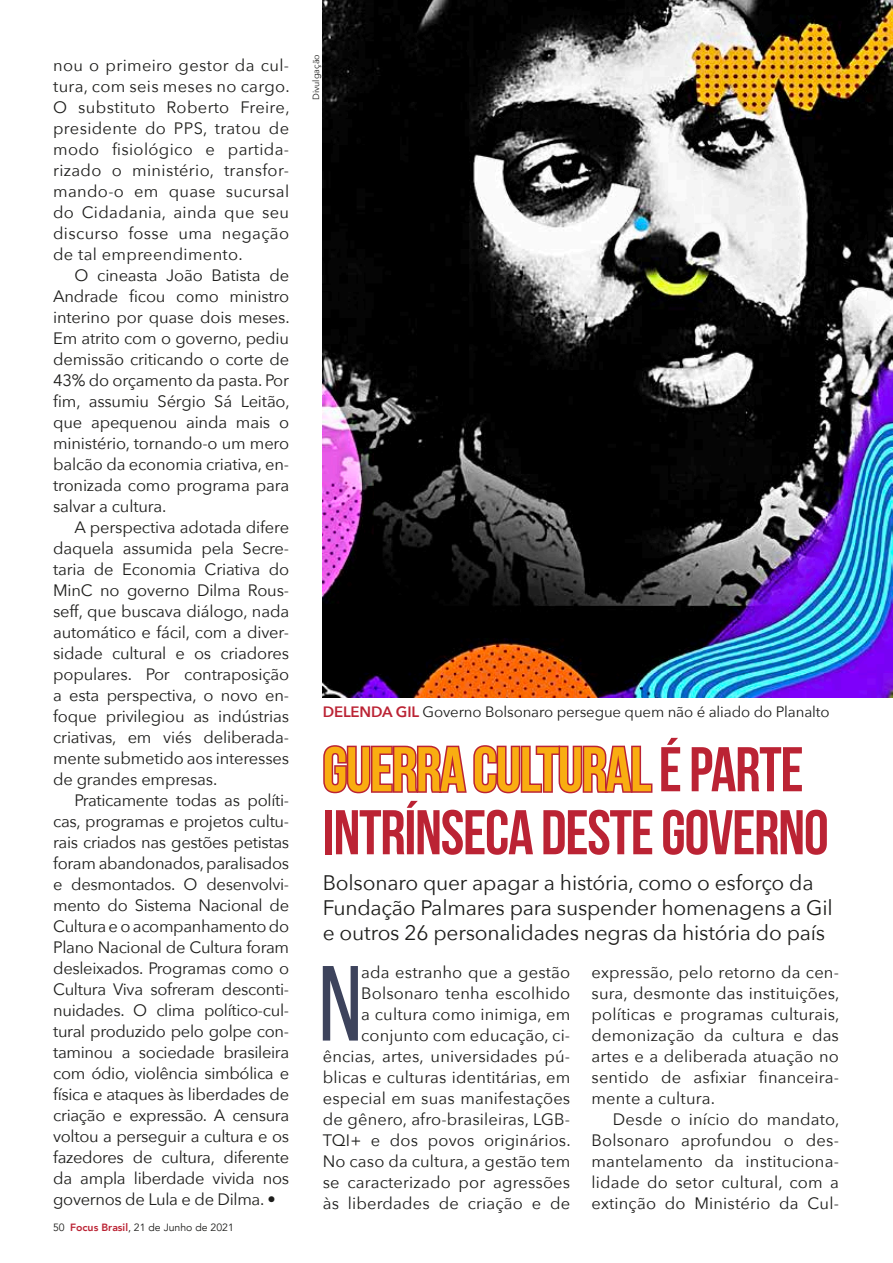
<style>
.page{position:relative;width:893px;height:1263px;background:#fff}
.page>*{position:absolute;margin:0;border:0;box-sizing:border-box;transform-origin:0 0}
.t1{font:106.5px "Bebas Neue";color:#3d435c}
.t2{font:700 63px/63px "Bebas Neue";letter-spacing:-.02em;color:#bb2334}
.t3{font:21px/25.2px "Avenir Next";letter-spacing:-.01em;color:#1d1d1b}
.t4{font:16.5px/21px "Avenir Next";letter-spacing:.01em;color:#1d1d1b;text-align:justify}
.t5{font:15px "Avenir Next";letter-spacing:-.01em;color:#1d1d1b}
.t6{font:10.5px "Avenir";color:#1d1d1b}
.t7{font:9px "Avenir Next";color:#1d1d1b}
.s1{font-weight:800;color:#bb2334}
.s2{font-weight:600;color:#bb2334}
.s3{color:#f9ad11}
</style>
<div class="page">
<img style="left:323px;top:0;width:570px;height:697px">
<svg style="left:323px;top:745px;width:330px;height:49px"></svg>
<p class="t4" style="left:53px;top:54px;width:238px">nou o primeiro gestor da cul&shy;tura, com seis meses no cargo.<br>O substituto Roberto Freire, presidente do PPS, tratou de modo fisiológico e partida&shy;rizado o ministério, transfor&shy;mando-o em quase sucursal do Cidadania, ainda que seu discurso fosse uma negação de tal empreendimento.</p>
<p class="t4" style="left:53px;top:264px;width:238px;text-indent:21px">O cineasta João Batista de Andrade ficou como ministro interino por quase dois meses.<br>Em atrito com o governo, pediu demissão criticando o corte de 43% do orçamento da pasta. Por fim, assumiu Sérgio Sá Leitão, que apequenou ainda mais o ministério, tornando-o um mero balcão da economia criativa, en&shy;tronizada como programa para salvar a cultura.</p>
<p class="t4" style="left:53px;top:516px;width:237px;text-indent:21px">A perspectiva adotada difere daquela assumida pela Secre&shy;taria de Economia Criativa do MinC no governo Dilma Rous&shy;seff, que buscava diálogo, nada automático e fácil, com a diver&shy;sidade cultural e os criadores populares. Por contraposição a esta perspectiva, o novo en&shy;foque privilegiou as indústrias criativas, em viés deliberada&shy;mente submetido aos interesses de grandes empresas.</p>
<p class="t4" style="left:53px;top:789px;width:238px;text-indent:21px">Praticamente todas as políti&shy;cas, programas e projetos cultu&shy;rais criados nas gestões petistas foram abandonados, paralisados e desmontados. O desenvolvi&shy;mento do Sistema Nacional de Cultura e o acompanhamento do Plano Nacional de Cultura foram desleixados. Programas como o Cultura Viva sofreram desconti&shy;nuidades. O clima político-cul&shy;tural produzido pelo golpe con&shy;taminou a sociedade brasileira com ódio, violência simbólica e física e ataques às liberdades de criação e expressão. A censura voltou a perseguir a cultura e os fazedores de cultura, diferente da ampla liberdade vivida nos governos de Lula e de Dilma. •</p>
<p class="t6" style="left:53px;top:1221px;width:182px">50 <span class="s1">Focus Brasil</span>, 21 de Junho de 2021</p>
<p class="t7" style="left:308px;top:100px;width:48px;rotate:-90deg">Divulgação</p>
<p class="t5" style="left:323px;top:699px;width:508px"><span class="s2">DELENDA GIL</span> Governo Bolsonaro persegue quem não é aliado do Planalto</p>
<h2 class="t2" style="left:323px;top:737px;width:507px"><span class="s3">GUERRA CULTURAL</span> É PARTE<br>INTRÍNSECA DESTE GOVERNO</h2>
<p class="t3" style="left:323px;top:869px;width:511px">Bolsonaro quer apagar a história, como o esforço da<br>Fundação Palmares para suspender homenagens a Gil e outros 26 personalidades negras da história do país</p>
<p class="t4" style="left:323px;top:961px;width:249px;text-align:right">ada estranho que a gestão<br>Bolsonaro tenha escolhido<br>a cultura como inimiga, em conjunto com educação, ci&shy;ências, artes, universidades pú&shy;blicas e culturas identitárias, em especial em suas manifestações de gênero, afro-brasileiras, LGB-<br>TQI+ e dos povos originários.<br>No caso da cultura, a gestão tem se caracterizado por agressões às liberdades de criação e de</p>
<p class="t4" style="left:591px;top:961px;width:249px">expressão, pelo retorno da cen&shy;sura, desmonte das instituições, políticas e programas culturais, demonização da cultura e das artes e a deliberada atuação no sentido de asfixiar financeira&shy;mente a cultura.</p>
<h1 class="t1" style="left:319px;top:946px;width:45px">N</h1>
<p class="t4" style="left:591px;top:1108px;width:249px;text-indent:21px">Desde o início do mandato, Bolsonaro aprofundou o des&shy;mantelamento da instituciona&shy;lidade do setor cultural, com a extinção do Ministério da Cul-</p>
</div>
